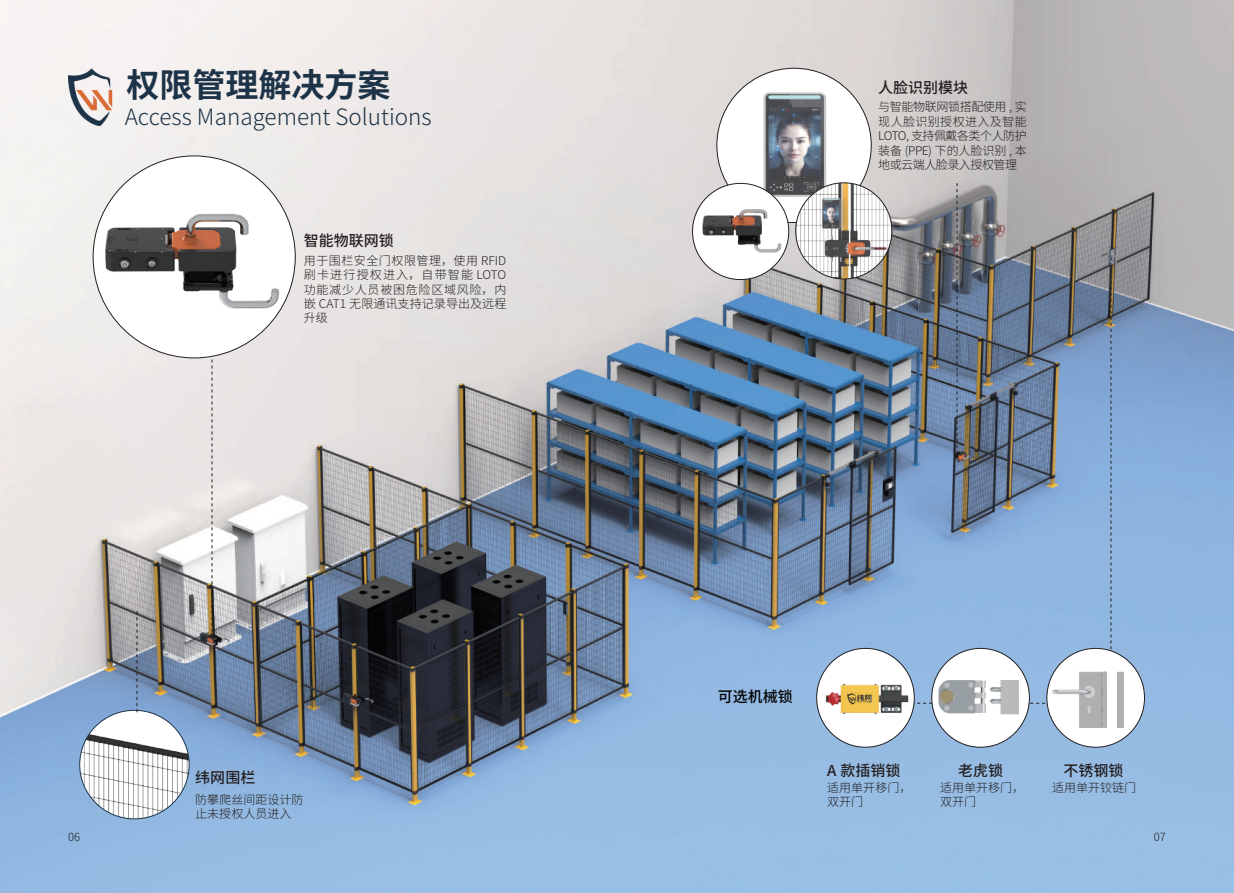
<style>
.page{position:relative;width:1234px;height:893px;background:#fff}
.page>*{position:absolute;margin:0;border:0;box-sizing:border-box;transform-origin:0 0}
.t1{font:700 33px "Source Han Sans CN";color:#1d3448}
.t2{font:300 22.5px "Source Han Sans CN";color:#1d3448}
.t3{font:500 15px "Source Han Sans CN";color:#231f20}
.t4{font:500 15px "Source Han Sans CN";color:#030303}
.t5{font:300 12px/14.4px "Source Han Sans CN";color:#231f20}
.t6{font:300 11.25px "Source Han Sans CN";color:#231f20}
</style>
<div class="page">
<img style="left:0;top:0;width:1233px;height:893px">
<img style="left:80px;top:710px;width:109px;height:109px;border-radius:54px">
<svg style="left:212px;top:356px;width:1px;height:282px"></svg>
<svg style="left:136px;top:611px;width:1px;height:101px"></svg>
<svg style="left:821px;top:183px;width:290px;height:521px;background:#7b90aa"></svg>
<img style="left:68px;top:68px;width:47px;height:58px">
<img style="left:716px;top:68px;width:155px;height:154px;border-radius:77px">
<div style="left:692px;top:183px;width:96px;height:97px;background:#fff;border-radius:50%"></div>
<img style="left:795px;top:183px;width:96px;height:96px;border-radius:48px">
<div style="left:93px;top:156px;width:202px;height:202px;background:#fff;border-radius:50%"></div>
<div style="left:816px;top:648px;width:98px;height:99px;background:#fff;border-radius:50%"></div>
<div style="left:931px;top:648px;width:98px;height:99px;background:#fff;border-radius:50%"></div>
<div style="left:1046px;top:648px;width:98px;height:99px;background:#fff;border-radius:50%"></div>
<img style="left:686px;top:192px;width:102px;height:71px">
<img style="left:70px;top:206px;width:212px;height:107px">
<img style="left:920px;top:680px;width:99px;height:46px">
<img style="left:1035px;top:661px;width:87px;height:68px">
<img style="left:820px;top:676px;width:89px;height:49px">
<h1 class="t1" style="left:126px;top:66px;width:265px">权限管理解决方案</h1>
<h2 class="t2" style="left:125px;top:104px;width:308px">Access Management Solutions</h2>
<p class="t3" style="left:304px;top:232px;width:91px">智能物联网锁</p>
<p class="t5" style="left:304px;top:253px;width:204px;text-align:justify">用于围栏安全门权限管理，使用 RFID刷卡进行授权进入，自带智能 LOTO功能减少人员被困危险区域风险，内嵌 CAT1 无限通讯支持记录导出及远程升级</p>
<p class="t3" style="left:195px;top:769px;width:61px">纬网围栏</p>
<p class="t5" style="left:195px;top:793px;width:109px">防攀爬丝间距设计防止未授权人员进入</p>
<p class="t3" style="left:878px;top:79px;width:91px">人脸识别模块</p>
<p class="t5" style="left:878px;top:100px;width:150px;text-align:justify">与智能物联网锁搭配使用 , 实现人脸识别授权进入及智能LOTO, 支持佩戴各类个人防护装备 (PPE) 下的人脸识别 , 本地或云端人脸录入授权管理</p>
<p class="t4" style="left:717px;top:688px;width:76px">可选机械锁</p>
<p class="t3" style="left:827px;top:762px;width:75px">A 款插销锁</p>
<p class="t5" style="left:827px;top:780px;width:85px">适用单开移门，双开门</p>
<p class="t3" style="left:957px;top:762px;width:46px">老虎锁</p>
<p class="t3" style="left:1063px;top:762px;width:61px">不锈钢锁</p>
<p class="t5" style="left:939px;top:780px;width:85px">适用单开移门，双开门</p>
<p class="t5" style="left:1051px;top:780px;width:85px">适用单开铰链门</p>
<p class="t6" style="left:68px;top:830px;width:14px">06</p>
<p class="t6" style="left:1153px;top:830px;width:14px">07</p>
</div>
